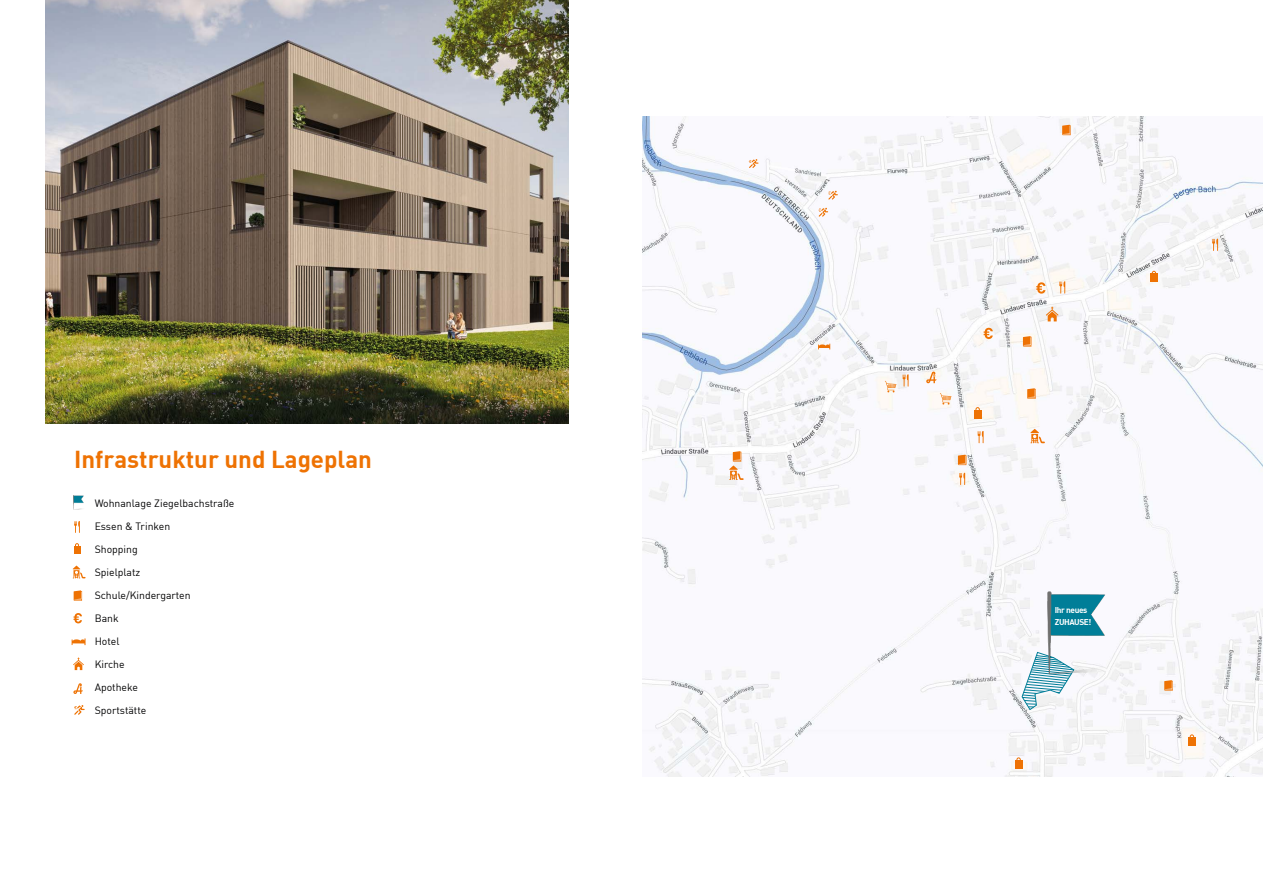
<style>
.page{position:relative;width:1263px;height:893px;background:#fff}
.page>*{position:absolute;margin:0;border:0;box-sizing:border-box;transform-origin:0 0}
.t1{font:700 24px "DIN";color:#ee7203}
.t2{font:10.5px/23px "DIN";color:#020203}
.t3{font:700 8.25px/11.9px "DIN";letter-spacing:-.05em;color:#fff}
</style>
<div class="page">
<img style="left:74px;top:495px;width:10px;height:15px">
<svg style="left:73px;top:613px;width:9px;height:10px"></svg>
<div style="left:74px;top:546px;width:6px;height:8px;background:#ee7203"></div>
<svg style="left:74px;top:521px;width:6px;height:12px"></svg>
<svg style="left:74px;top:590px;width:8px;height:11px"></svg>
<svg style="left:73px;top:566px;width:13px;height:12px"></svg>
<svg style="left:74px;top:705px;width:11px;height:10px"></svg>
<svg style="left:72px;top:638px;width:14px;height:7px"></svg>
<svg style="left:73px;top:658px;width:11px;height:12px"></svg>
<svg style="left:73px;top:683px;width:10px;height:11px"></svg>
<img style="left:642px;top:116px;width:621px;height:661px">
<div style="left:1150px;top:274px;width:7px;height:8px;background:#ee7203"></div>
<svg style="left:1152px;top:271px;width:4px;height:3px"></svg>
<svg style="left:959px;top:473px;width:6px;height:12px"></svg>
<svg style="left:926px;top:372px;width:10px;height:11px"></svg>
<div style="left:974px;top:410px;width:7px;height:9px;background:#ee7203"></div>
<div style="left:975px;top:407px;width:5px;height:10px;border:1px solid #ee7203;border-radius:2px"></div>
<svg style="left:940px;top:393px;width:11px;height:12px"></svg>
<svg style="left:1164px;top:680px;width:9px;height:11px"></svg>
<svg style="left:818px;top:344px;width:12px;height:5px"></svg>
<img style="left:1048px;top:592px;width:64px;height:102px">
<svg style="left:1030px;top:429px;width:15px;height:14px"></svg>
<svg style="left:1046px;top:307px;width:12px;height:14px"></svg>
<svg style="left:1036px;top:282px;width:9px;height:12px"></svg>
<div style="left:1015px;top:760px;width:7px;height:9px;background:#ee7203"></div>
<div style="left:1016px;top:757px;width:5px;height:10px;border:1px solid #ee7203;border-radius:2px"></div>
<div style="left:1188px;top:737px;width:8px;height:9px;background:#ee7203"></div>
<div style="left:1190px;top:734px;width:4px;height:10px;border:1px solid #ee7203;border-radius:2px"></div>
<svg style="left:885px;top:381px;width:11px;height:11px"></svg>
<svg style="left:1212px;top:239px;width:6px;height:12px"></svg>
<svg style="left:1021px;top:651px;width:54px;height:60px"></svg>
<svg style="left:958px;top:455px;width:8px;height:10px"></svg>
<svg style="left:978px;top:431px;width:5px;height:12px"></svg>
<svg style="left:1059px;top:281px;width:6px;height:13px"></svg>
<svg style="left:903px;top:374px;width:5px;height:13px"></svg>
<svg style="left:1027px;top:388px;width:9px;height:11px"></svg>
<svg style="left:1023px;top:336px;width:8px;height:11px"></svg>
<svg style="left:1062px;top:125px;width:9px;height:10px"></svg>
<svg style="left:729px;top:451px;width:15px;height:29px"></svg>
<svg style="left:828px;top:191px;width:10px;height:9px"></svg>
<svg style="left:818px;top:208px;width:10px;height:9px"></svg>
<svg style="left:749px;top:159px;width:9px;height:9px"></svg>
<svg style="left:983px;top:328px;width:10px;height:11px"></svg>
<img style="left:45px;top:0;width:524px;height:423px">
<h1 class="t1" style="left:74px;top:444px;width:299px">Infrastruktur und Lageplan</h1>
<p class="t2" style="left:95px;top:491px;width:141px">Wohnanlage Ziegelbachstraße<br>Essen &amp; Trinken<br>Shopping<br>Spielplatz<br>Schule/Kindergarten<br>Bank<br>Hotel<br>Kirche<br>Apotheke<br>Sportstätte</p>
<p class="t3" style="left:1055px;top:604px;width:38px">Ihr neues<br>ZUHAUSE!</p>
</div>
